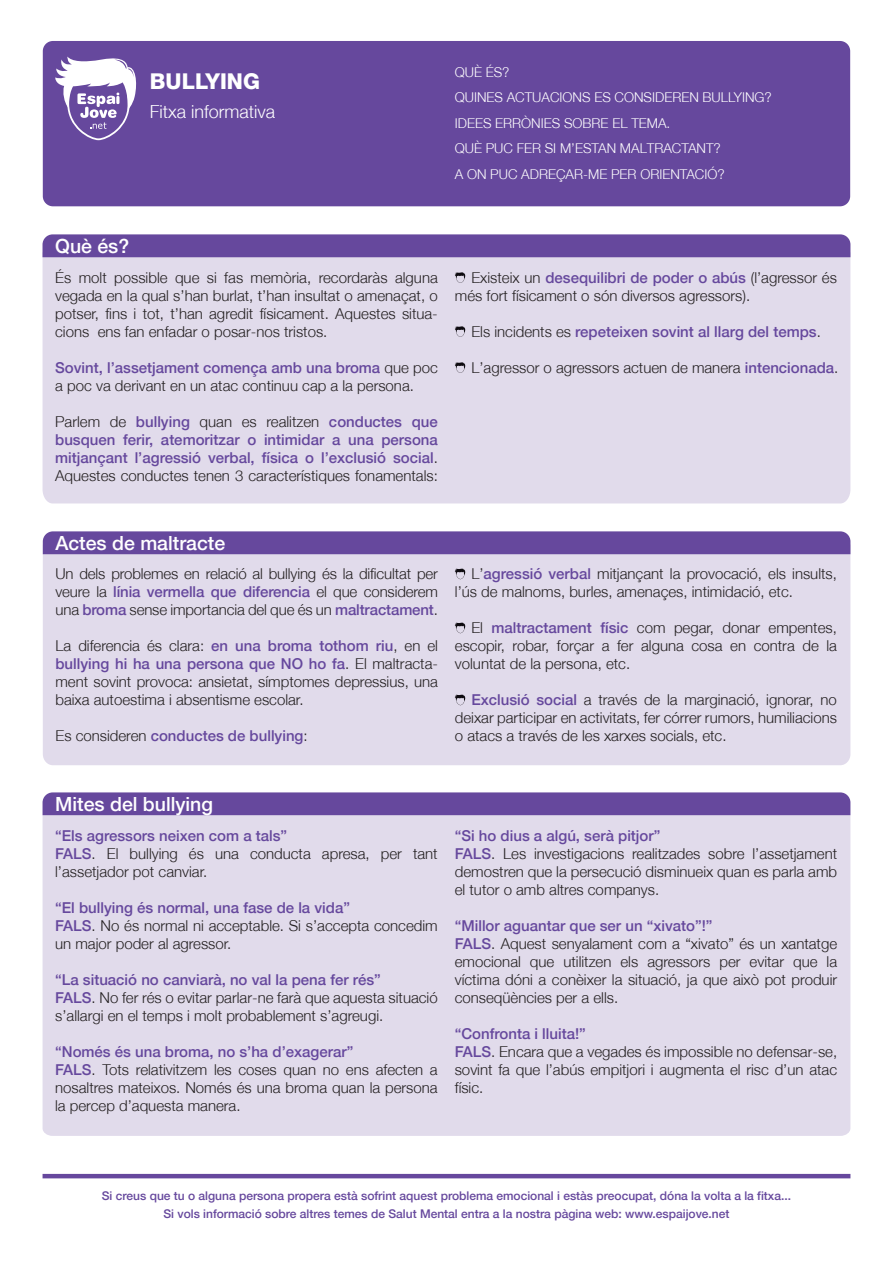
<style>
.page{position:relative;width:893px;height:1263px;background:#fff}
.page>*{position:absolute;margin:0;border:0;box-sizing:border-box;transform-origin:0 0}
.t1{font:800 21.75px "Helvetica Neue";color:#fff}
.t2{font:500 19.5px "Helvetica Neue";color:#fff}
.t3{font:300 18px "Helvetica Neue";color:#fff}
.t4{font:300 15px/18px "Helvetica Neue";color:#231f20}
.t5{font:500 15px/18px "Helvetica Neue";color:#66489d;text-align:justify}
.t6{font:300 13.5px/25.5px "Helvetica Neue";color:#fff}
.t7{font:500 12px/18px "Helvetica Neue";color:#66489d;text-align:center}
.s1{font-weight:500;color:#66489d}
.s2{font-weight:300;color:#231f20}
</style>
<div class="page">
<div style="left:43px;top:41px;width:807px;height:165px;background:#66489d"></div>
<div style="left:43px;top:234px;width:807px;height:18px;background:#66489d"></div>
<div style="left:43px;top:252px;width:807px;height:251px;background:#e1dbeb"></div>
<div style="left:43px;top:554px;width:807px;height:211px;background:#e1dbeb"></div>
<div style="left:43px;top:531px;width:807px;height:23px;background:#66489d"></div>
<hr style="left:43px;top:1174px;width:807px;height:4px;background:#66489d">
<svg style="left:55px;top:55px;width:83px;height:85px"></svg>
<div style="left:43px;top:815px;width:807px;height:321px;background:#e1dbeb"></div>
<div style="left:43px;top:792px;width:807px;height:23px;background:#66489d"></div>
<svg style="left:455px;top:568px;width:10px;height:11px"></svg>
<svg style="left:455px;top:272px;width:10px;height:11px"></svg>
<svg style="left:455px;top:622px;width:10px;height:11px"></svg>
<svg style="left:455px;top:694px;width:10px;height:11px"></svg>
<svg style="left:455px;top:326px;width:10px;height:11px"></svg>
<svg style="left:455px;top:362px;width:10px;height:11px"></svg>
<h1 class="t1" style="left:150px;top:69px;width:111px">BULLYING</h1>
<p class="t3" style="left:150px;top:100px;width:127px">Fitxa informativa</p>
<p class="t6" style="left:455px;top:59px;width:319px">QUÈ ÉS?<br>QUINES ACTUACIONS ES CONSIDEREN BULLYING?<br>IDEES ERRÒNIES SOBRE EL TEMA.<br>QUÈ PUC FER SI M’ESTAN MALTRACTANT?<br>A ON PUC ADREÇAR-ME PER ORIENTACIÓ?</p>
<h2 class="t2" style="left:55px;top:234px;width:76px">Què és?</h2>
<p class="t4" style="left:55px;top:268px;width:384px;text-align:justify">És molt possible que si fas memòria, recordaràs alguna vegada en la qual s’han burlat, t’han insultat o amenaçat, o potser, fins i tot, t’han agredit físicament. Aquestes situa&shy;cions ens fan enfadar o posar-nos tristos.</p>
<p class="t4" style="left:55px;top:358px;width:384px"><span class="s1">Sovint, l’assetjament comença amb una broma</span> que poc a poc va derivant en un atac continuu cap a la persona.</p>
<p class="t5" style="left:55px;top:412px;width:384px"><span class="s2">Parlem de</span> bullying <span class="s2">quan es realitzen</span> conductes que busquen ferir, atemoritzar o intimidar a una persona mitjançant l’agressió verbal, física o l’exclusió social<span class="s2">.<br>Aquestes conductes tenen 3 característiques fonamentals:</span></p>
<p class="t4" style="left:455px;top:268px;width:383px;text-indent:16px">Existeix un <span class="s1">desequilibri de poder o abús</span> (l’agressor és més fort físicament o són diversos agressors).</p>
<p class="t5" style="left:471px;top:322px;width:351px"><span class="s2">Els incidents es</span> repeteixen sovint al llarg del temps<span class="s2">.</span></p>
<p class="t4" style="left:471px;top:358px;width:368px">L’agressor o agressors actuen de manera <span class="s1">intencionada</span>.</p>
<h2 class="t2" style="left:55px;top:531px;width:171px">Actes de maltracte</h2>
<p class="t4" style="left:55px;top:565px;width:384px;text-align:justify">Un dels problemes en relació al bullying és la dificultat per veure la <span class="s1">línia vermella que diferencia</span> el que considerem una <span class="s1">broma</span> sense importancia del que és un <span class="s1">maltractament</span>.</p>
<p class="t4" style="left:55px;top:637px;width:384px;text-align:justify">La diferencia és clara: <span class="s1">en una broma tothom riu</span>, en el <span class="s1">bullying hi ha una persona que NO ho fa</span>. El maltracta&shy;ment sovint provoca: ansietat, símptomes depressius, una baixa autoestima i absentisme escolar.</p>
<p class="t5" style="left:55px;top:727px;width:254px"><span class="s2">Es consideren</span> conductes de bullying<span class="s2">:</span></p>
<p class="t4" style="left:455px;top:565px;width:383px;text-indent:16px">L’<span class="s1">agressió verbal</span> mitjançant la provocació, els insults, l’ús de malnoms, burles, amenaçes, intimidació, etc.</p>
<p class="t4" style="left:455px;top:619px;width:384px;text-align:justify;text-indent:17px">El <span class="s1">maltractament físic</span> com pegar, donar empentes, escopir, robar, forçar a fer alguna cosa en contra de la voluntat de la persona, etc.</p>
<p class="t4" style="left:455px;top:691px;width:384px;text-align:justify;text-indent:16px"><span class="s1">Exclusió social</span> a través de la marginació, ignorar, no deixar participar en activitats, fer córrer rumors, humiliacions o atacs a través de les xarxes socials, etc.</p>
<h2 class="t2" style="left:55px;top:792px;width:159px">Mites del bullying</h2>
<p class="t4" style="left:55px;top:826px;width:384px"><span class="s1">“Els agressors neixen com a tals”<br>FALS</span>. El bullying és una conducta apresa, per tant l’assetjador pot canviar.</p>
<p class="t4" style="left:55px;top:898px;width:384px"><span class="s1">“El bullying és normal, una fase de la vida”<br>FALS</span>. No és normal ni acceptable. Si s’accepta concedim un major poder al agressor.</p>
<p class="t4" style="left:55px;top:970px;width:384px"><span class="s1">“La situació no canviarà, no val la pena fer rés”<br>FALS</span>. No fer rés o evitar parlar-ne farà que aquesta situació s’allargi en el temps i molt probablement s’agreugi.</p>
<p class="t4" style="left:55px;top:1042px;width:384px"><span class="s1">“Només és una broma, no s’ha d’exagerar”<br>FALS</span>. Tots relativitzem les coses quan no ens afecten a nosaltres mateixos. Només és una broma quan la persona la percep d’aquesta manera.</p>
<p class="t4" style="left:455px;top:826px;width:384px"><span class="s1">“Si ho dius a algú, serà pitjor”<br>FALS</span>. Les investigacions realitzades sobre l’assetjament demostren que la persecució disminueix quan es parla amb el tutor o amb altres companys.</p>
<p class="t4" style="left:455px;top:916px;width:384px"><span class="s1">“Millor aguantar que ser un “xivato”!”<br>FALS</span>. Aquest senyalament com a “xivato” és un xantatge emocional que utilitzen els agressors per evitar que la víctima dóni a conèixer la situació, ja que això pot produir conseqüències per a ells.</p>
<p class="t4" style="left:455px;top:1024px;width:384px"><span class="s1">“Confronta i lluita!”<br>FALS</span>. Encara que a vegades és impossible no defensar-se, sovint fa que l’abús empitjori i augmenta el risc d’un atac físic.</p>
<p class="t7" style="left:102px;top:1187px;width:691px">Si creus que tu o alguna persona propera està sofrint aquest problema emocional i estàs preocupat, dóna la volta a la fitxa...<br>Si vols informació sobre altres temes de Salut Mental entra a la nostra pàgina web: www.espaijove.net</p>
</div>
